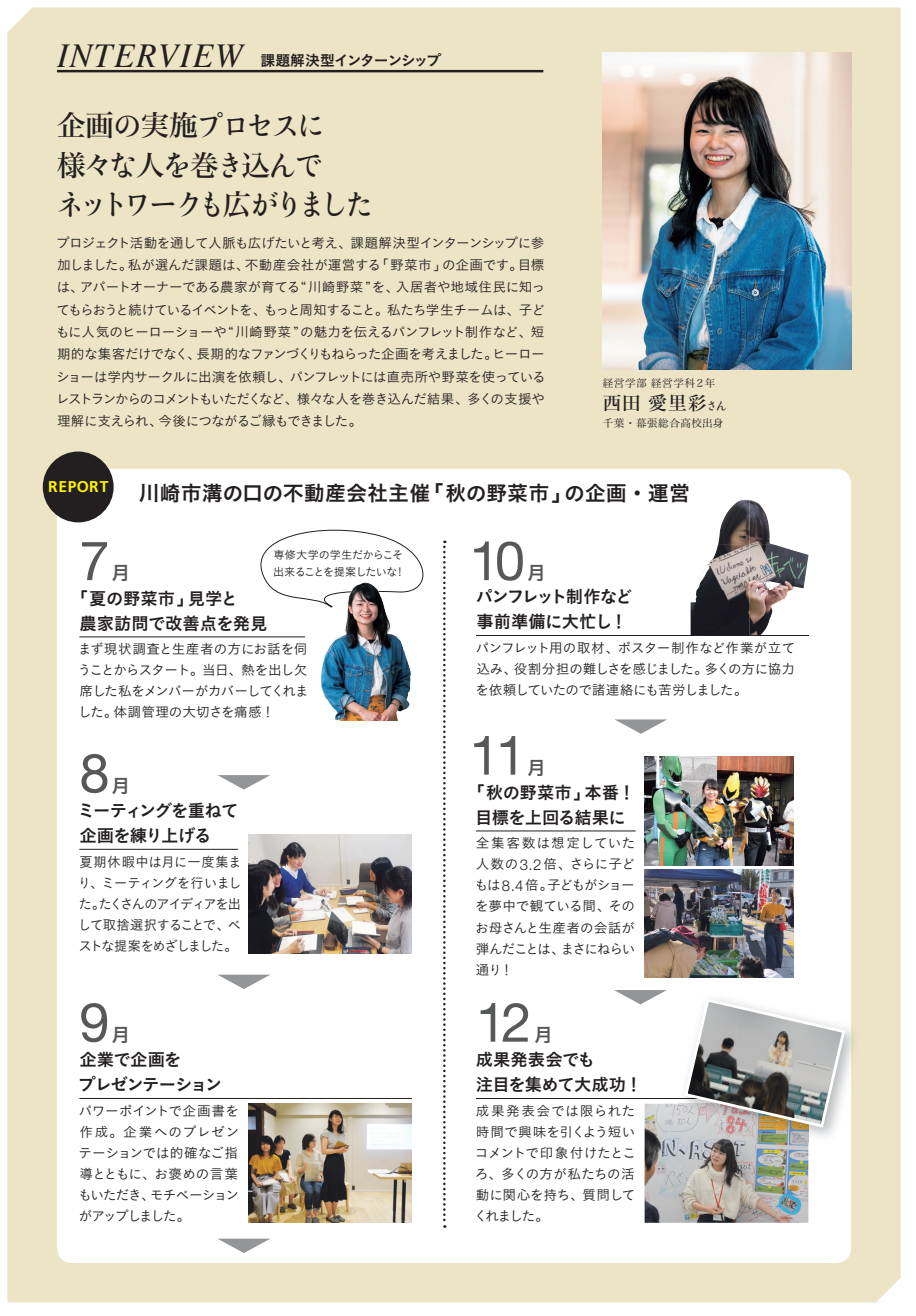
<style>
.page{position:relative;width:916px;height:1316px;background:#fff}
.page>*{position:absolute;margin:0;border:0;box-sizing:border-box;transform-origin:0 0}
.t1{font:54.43px "Helvetica Neue LT Std";color:#57585a}
.t2{font:italic 33.43px "Times";letter-spacing:.05em;color:#231f20}
.t3{font:28.53px "Yutuki 36 PK Std W5";letter-spacing:-.185em;color:#231f20}
.t4{font:28.53px "Yutuki 36 PK Std W5";letter-spacing:-.135em;color:#231f20}
.t5{font:28.53px "Hira Min Std W5";color:#231f20}
.t6{font:21px "Koburina Go Std N W6";color:#231f20}
.t7{font:19.43px "Koburina Go Std N W6";color:#57585a}
.t8{font:18.55px "Hira Min Std W5";color:#231f20}
.t9{font:17.32px/24.8px "Koburina Go Std N W6";letter-spacing:-.04em;color:#231f20}
.t10{font:17.32px/24.8px "Koburina Go Std N W6";letter-spacing:-.065em;color:#231f20}
.t11{font:17.32px/24.8px "Koburina Go Std N W6";color:#231f20}
.t12{font:17.32px/24.8px "Koburina Go Std N W6";letter-spacing:-.06em;color:#231f20}
.t13{font:700 15.58px "Frutiger LT Std";letter-spacing:.05em;color:#fff101}
.t14{font:14.88px "Koburina Go Std N W6";letter-spacing:-.07em;color:#231f20}
.t15{font:13.65px/21px "Koburina Go Std W3";letter-spacing:-.06em;color:#231f20;text-align:justify}
.t16{font:11.2px/17.3px "Koburina Go Std W3";letter-spacing:-.05em;color:#231f20}
.t17{font:10.5px "Hira Min Std W3";letter-spacing:.05em;color:#231f20}
.s1{font-family:"Hira Min Std W5"}
.s2{font-family:"Yutuki 36 PK Std W5"}
.s3{font-family:"Yutuki 36 PK Std W5";font-size:11.2px}
.s4{font-family:"Helvetica Neue LT Std";font-weight:300;font-size:12.08px}
.s5{font-family:"Helvetica Neue LT Std";font-weight:300;font-size:15.05px}
.s6{font-family:"Helvetica Neue LT Std";font-weight:300;font-size:14.7px}
</style>
<div class="page">
<div style="left:7px;top:8px;width:893px;height:1294px;background:#ece4c5"></div>
<div style="left:57px;top:469px;width:794px;height:793px;background:#fff;border-radius:15px"></div>
<hr style="left:476px;top:635px;width:333px;height:1px;background:#231f20">
<img style="left:603px;top:52px;width:248px;height:317px">
<img style="left:248px;top:834px;width:164px;height:119px">
<img style="left:644px;top:869px;width:149px;height:108px">
<img style="left:644px;top:756px;width:149px;height:109px">
<img style="left:248px;top:1103px;width:164px;height:119px">
<img style="left:644px;top:1103px;width:164px;height:119px">
<img style="left:718px;top:499px;width:57px;height:46px">
<img style="left:697px;top:545px;width:111px;height:45px">
<img style="left:690px;top:590px;width:101px;height:45px">
<svg style="left:217px;top:775px;width:53px;height:14px"></svg>
<svg style="left:615px;top:719px;width:52px;height:14px"></svg>
<svg style="left:217px;top:974px;width:53px;height:15px"></svg>
<svg style="left:217px;top:1238px;width:53px;height:14px"></svg>
<svg style="left:614px;top:990px;width:53px;height:14px"></svg>
<hr style="left:57px;top:70px;width:486px;height:2px;background:#231f20">
<div style="left:43px;top:451px;width:71px;height:71px;background:#231f20;border-radius:50%"></div>
<hr style="left:79px;top:636px;width:226px;height:1px;background:#231f20">
<hr style="left:476px;top:830px;width:159px;height:1px;background:#231f20">
<svg style="left:443px;top:540px;width:2px;height:687px"></svg>
<hr style="left:79px;top:849px;width:159px;height:1px;background:#231f20">
<hr style="left:79px;top:1098px;width:333px;height:1px;background:#231f20">
<svg style="left:260px;top:529px;width:164px;height:79px"></svg>
<hr style="left:476px;top:1098px;width:332px;height:1px;background:#231f20">
<img style="left:347px;top:582px;width:18px;height:37px">
<img style="left:808px;top:993px;width:52px;height:149px">
<img style="left:679px;top:1103px;width:129px;height:39px">
<svg style="left:682px;top:996px;width:165px;height:133px"></svg>
<h2 class="t2" style="left:57px;top:26px;width:187px">INTERVIEW</h2>
<p class="t14" style="left:260px;top:49px;width:182px">課題解決型インターンシップ</p>
<h3 class="t4" style="left:57px;top:108px;width:269px"><span class="s1">企画</span>の<span class="s1">実施</span>プロセスに</h3>
<h3 class="t5" style="left:57px;top:144px;width:267px">様々<span class="s2">な</span>人<span class="s2">を</span>巻<span class="s2">き</span>込<span class="s2">んで</span></h3>
<h3 class="t3" style="left:56px;top:188px;width:319px">ネットワークも<span class="s1">広</span>がりました</h3>
<p class="t15" style="left:56px;top:231px;width:491px;line-height:22.4px">プロジェクト活動を通して人脈も広げたいと考え、課題解決型インターンシップに参加しました。私が選んだ課題は、不動産会社が運営する「野菜市」の企画です。目標は、アパートオーナーである農家が育てる“川崎野菜 ”を、入居者や地域住民に知ってもらおうと続けているイベントを、もっと周知すること。私たち学生チームは、子どもに人気のヒーローショーや “川崎野菜 ”の魅力を伝えるパンフレット制作など、短期的な集客だけでなく、長期的なファンづくりもねらった企画を考えました。ヒーローショーは学内サークルに出演を依頼し、パンフレットには直売所や野菜を使っているレストランからのコメントもいただくなど、様々な人を巻き込んだ結果、多くの支援や理解に支えられ、今後につながるご縁もできました。</p>
<p class="t17" style="left:603px;top:376px;width:114px">経営学部 経営学科2年</p>
<h3 class="t8" style="left:603px;top:390px;width:126px">西田 愛里彩<span class="s3">さん</span></h3>
<p class="t17" style="left:603px;top:415px;width:122px">千葉・幕張総合高校出身</p>
<p class="t13" style="left:48px;top:477px;width:62px">REPORT</p>
<h3 class="t6" style="left:139px;top:477px;width:552px">川崎市溝の口の不動産会社主催「秋の野菜市」の企画・運営</h3>
<h1 class="t1" style="left:79px;top:528px;width:32px">7</h1>
<h3 class="t7" style="left:111px;top:558px;width:21px">月</h3>
<p class="t16" style="left:273px;top:545px;width:132px">専修大学の学生だからこそ出来ることを提案したいな <span class="s4">!</span></p>
<h1 class="t1" style="left:469px;top:528px;width:57px">10</h1>
<h3 class="t7" style="left:527px;top:558px;width:21px">月</h3>
<p class="t11" style="left:79px;top:586px;width:190px;text-indent:-9px">「夏の野菜市」見学と<br>農家訪問で改善点を発見</p>
<p class="t10" style="left:476px;top:585px;width:158px">パンフレット制作など事前準備に大忙し！</p>
<p class="t15" style="left:78px;top:638px;width:232px">まず現状調査と生産者の方にお話を伺うことからスタート。当日、熱を出し欠席した私をメンバーがカバーしてくれました。体調管理の大切さを痛感！</p>
<p class="t15" style="left:475px;top:637px;width:321px">パンフレット用の取材、ポスター制作など作業が立て込み、役割分担の難しさを感じました。多くの方に協力を依頼していたので諸連絡にも苦労しました。</p>
<h1 class="t1" style="left:469px;top:722px;width:58px">11</h1>
<h1 class="t1" style="left:79px;top:740px;width:32px">8</h1>
<h3 class="t7" style="left:527px;top:752px;width:21px">月</h3>
<h3 class="t7" style="left:111px;top:770px;width:21px">月</h3>
<p class="t9" style="left:467px;top:780px;width:170px">「秋の野菜市」本番！</p>
<p class="t10" style="left:78px;top:798px;width:162px">ミーティングを重ねて</p>
<p class="t9" style="left:475px;top:805px;width:152px">目標を上回る結果に</p>
<p class="t9" style="left:79px;top:823px;width:134px">企画を練り上げる</p>
<p class="t15" style="left:475px;top:832px;width:162px">全集客数は想定していた人数の<span class="s5">3</span><span class="s6">.</span><span class="s5">2</span>倍、さらに子どもは<span class="s5">8</span><span class="s6">.</span><span class="s5">4</span>倍。子どもがショーを夢中で観ている間、そのお母さんと生産者の会話が弾んだことは、まさにねらい通り！</p>
<p class="t15" style="left:78px;top:850px;width:165px">夏期休暇中は月に一度集まり、ミーティングを行いました。たくさんのアイディアを出して取捨選択することで、ベストな提案をめざしました。</p>
<h1 class="t1" style="left:79px;top:989px;width:32px">9</h1>
<h3 class="t7" style="left:111px;top:1019px;width:21px">月</h3>
<h1 class="t1" style="left:476px;top:989px;width:57px">12</h1>
<h3 class="t7" style="left:534px;top:1019px;width:21px">月</h3>
<p class="t12" style="left:79px;top:1047px;width:145px">企業で企画を<br>プレゼンテーション</p>
<p class="t9" style="left:476px;top:1047px;width:168px">成果発表会でも<br>注目を集めて大成功！</p>
<p class="t15" style="left:78px;top:1099px;width:162px">パワーポイントで企画書を作成。企業へのプレゼンテーションでは的確なご指導とともに、お褒めの言葉もいただき、モチベーションがアップしました。</p>
<p class="t15" style="left:474px;top:1099px;width:163px">成果発表会では限られた時間で興味を引くよう短いコメントで印象付けたところ、多くの方が私たちの活動に関心を持ち、質問してくれました。</p>
</div>
